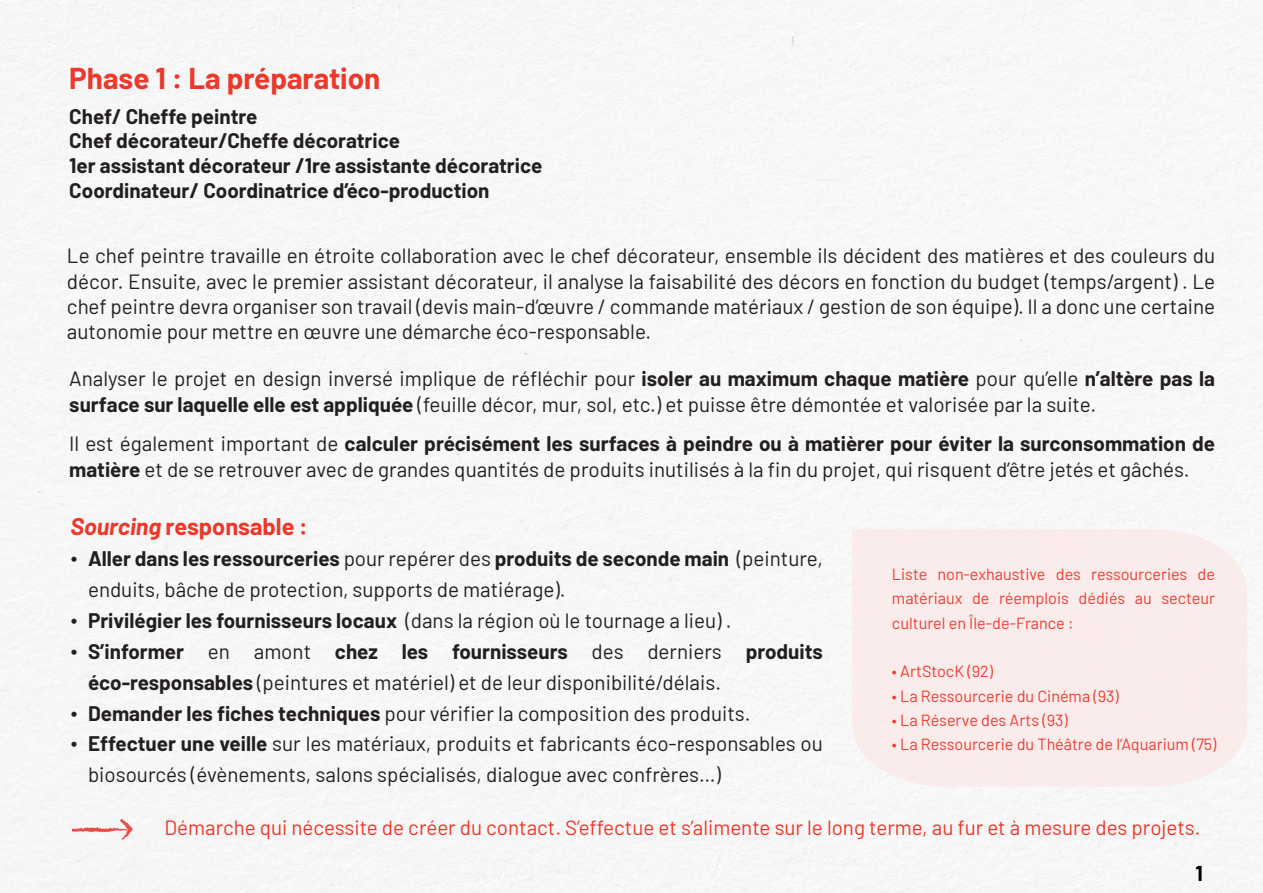
<style>
.page{position:relative;width:1263px;height:893px;background:#fff}
.page>*{position:absolute;margin:0;border:0;box-sizing:border-box;transform-origin:0 0}
.t1{font:700 29.4px "Barlow";color:#ed382b}
.t2{font:700 23.55px "Barlow";color:#ed372a}
.t3{font:700 21px "Barlow";color:#000}
.t4{font:20.7px/25.3px "Barlow";color:#231f20}
.t5{font:700 20.7px/24.8px "Barlow";color:#231f20}
.t6{font:20.55px "Barlow";color:#ed372a}
.t7{font:16.2px/24.3px "Barlow";color:#ed3d30;text-align:justify}
.s1{font-weight:700}
.s2{font-style:italic}
.s3{font-family:"Times New Roman"}
.s4{font-family:"Times New Roman";font-weight:400}
.s5{font-weight:400}
</style>
<div class="page">
<div style="left:852px;top:529px;width:395px;height:257px;background:#fbebeb"></div>
<img style="left:69px;top:818px;width:67px;height:22px">
<h1 class="t1" style="left:69px;top:57px;width:312px">Phase 1 : La préparation</h1>
<p class="t5" style="left:69px;top:102px;width:474px">Chef/ Cheffe peintre<br>Chef décorateur/Cheffe décoratrice<br>1er assistant décorateur /1re assistante décoratrice Coordinateur/ Coordinatrice d’éco-production</p>
<p class="t4" style="left:67px;top:242px;width:1150px;text-align:justify">Le chef peintre travaille en étroite collaboration avec le chef décorateur, ensemble ils décident des matières et des couleurs du décor. Ensuite, avec le premier assistant décorateur, il analyse la faisabilité des décors en fonction du budget (temps/argent) . Le chef peintre devra organiser son travail (devis main-d’œuvre / commande matériaux / gestion de son équipe). Il a donc une certaine autonomie pour mettre en œuvre une démarche éco-responsable.</p>
<p class="t4" style="left:69px;top:364px;width:1147px">Analyser le projet en design inversé implique de réfléchir pour <span class="s1">isoler au maximum chaque matière</span> pour qu’elle <span class="s1">n’altère pas la surface sur laquelle elle est appliquée</span> (feuille décor, mur, sol, etc.) et puisse être démontée et valorisée par la suite.</p>
<p class="t4" style="left:69px;top:430px;width:1147px">Il est également important de <span class="s1">calculer précisément les surfaces à peindre ou à matièrer pour éviter la surconsommation de matière</span> et de se retrouver avec de grandes quantités de produits inutilisés à la fin du projet, qui risquent d’être jetés et gâchés.</p>
<p class="t2" style="left:70px;top:509px;width:239px"><span class="s2">Sourcing</span> responsable :</p>
<p class="t4" style="left:88px;top:541px;width:736px;line-height:30.9px;text-indent:-18px"><span class="s3">•</span> <span class="s1">Aller dans les ressourceries</span> pour repérer des <span class="s1">produits de seconde main</span> (peinture, enduits, bâche de protection, supports de matiérage).</p>
<p class="t5" style="left:70px;top:606px;width:662px"><span class="s4">•</span> Privilégier les fournisseurs locaux <span class="s5">(dans la région où le tournage a lieu) .</span></p>
<p class="t4" style="left:88px;top:634px;width:736px;line-height:30.9px;text-indent:-18px"><span class="s3">•</span> <span class="s1">S’informer</span> en amont <span class="s1">chez les fournisseurs</span> des derniers <span class="s1">produits éco-responsables</span> (peintures et matériel) et de leur disponibilité/délais.</p>
<p class="t4" style="left:70px;top:699px;width:681px"><span class="s3">•</span> <span class="s1">Demander les fiches techniques</span> pour vérifier la composition des produits.</p>
<p class="t4" style="left:88px;top:727px;width:736px;line-height:30.9px;text-indent:-18px"><span class="s3">•</span> <span class="s1">Effectuer une veille</span> sur les matériaux, produits et fabricants éco-responsables ou biosourcés (évènements, salons spécialisés, dialogue avec confrères…)</p>
<p class="t6" style="left:165px;top:813px;width:1037px">Démarche qui nécessite de créer du contact. S’effectue et s’alimente sur le long terme, au fur et à mesure des projets.</p>
<p class="t7" style="left:892px;top:561px;width:325px">Liste non-exhaustive des ressourceries de matériaux de réemplois dédiés au secteur culturel en Île-de-France :</p>
<p class="t7" style="left:892px;top:658px;width:103px">• ArtStocK (92)</p>
<p class="t7" style="left:892px;top:682px;width:228px">• La Ressourcerie du Cinéma (93)</p>
<p class="t7" style="left:892px;top:707px;width:177px">• La Réserve des Arts (93)</p>
<p class="t7" style="left:892px;top:731px;width:326px">• La Ressourcerie du Théâtre de l’Aquarium (75)</p>
<p class="t3" style="left:1195px;top:858px;width:9px">1</p>
</div>
